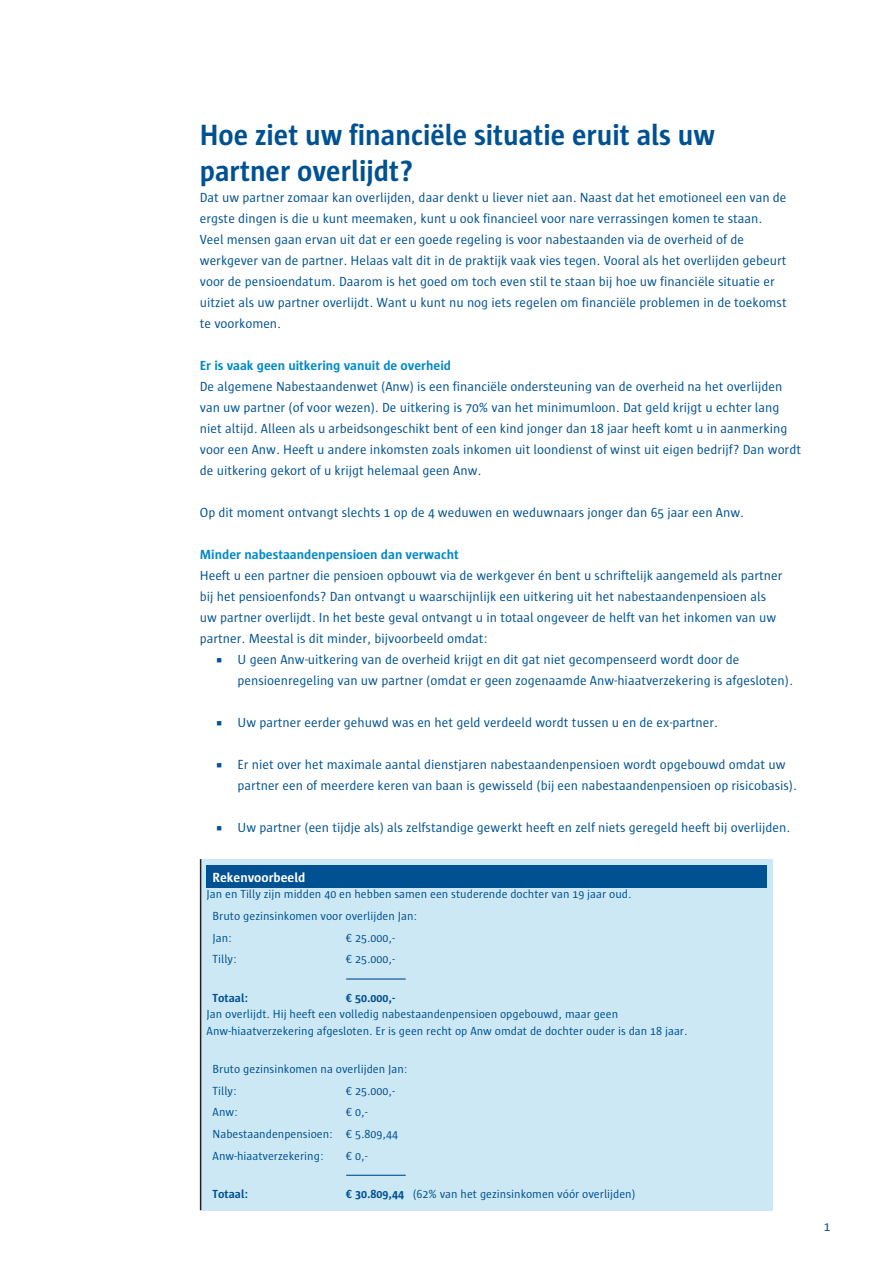
<style>
.page{position:relative;width:893px;height:1263px;background:#fff}
.page>*{position:absolute;margin:0;border:0;box-sizing:border-box;transform-origin:0 0}
.t1{font:700 30px/36px "Sun";color:#005191;scale:.95 1}
.t2{font:13.5px/21px "Sun";color:#005292}
.t3{font:13.5px "Sun";color:#005191}
.t4{font:700 13.5px "Sun";color:#008aca}
.t5{font:700 13.5px "Sun";color:#fff}
.t6{font:12px "Sun";color:#005191}
.t7{font:700 12px "Sun";color:#005191}
.s1{font-weight:700}
</style>
<div class="page">
<div style="left:201px;top:859px;width:572px;height:351px;background:#cce8f4"></div>
<hr style="left:200px;top:859px;width:1px;height:351px;background:#231f20">
<div style="left:207px;top:865px;width:560px;height:23px;background:#005191"></div>
<hr style="left:346px;top:978px;width:60px;height:1px;background:#005292">
<hr style="left:346px;top:1175px;width:60px;height:1px;background:#005292">
<p class="t1" style="left:200px;top:117px;width:544px">Hoe ziet uw financiële situatie eruit als uw partner overlijdt?</p>
<p class="t2" style="left:200px;top:187px;width:588px">Dat uw partner zomaar kan overlijden, daar denkt u liever niet aan. Naast dat het emotioneel een van de ergste dingen is die u kunt meemaken, kunt u ook financieel voor nare verrassingen komen te staan.</p>
<p class="t2" style="left:200px;top:229px;width:588px">Veel mensen gaan ervan uit dat er een goede regeling is voor nabestaanden via de overheid of de werkgever van de partner. Helaas valt dit in de praktijk vaak vies tegen. Vooral als het overlijden gebeurt voor de pensioendatum. Daarom is het goed om toch even stil te staan bij hoe uw financiële situatie er uitziet als uw partner overlijdt. Want u kunt nu nog iets regelen om financiële problemen in de toekomst</p>
<p class="t2" style="left:200px;top:313px;width:83px">te voorkomen.</p>
<p class="t4" style="left:200px;top:358px;width:253px">Er is vaak geen uitkering vanuit de overheid</p>
<p class="t2" style="left:200px;top:376px;width:603px">De algemene Nabestaandenwet (Anw) is een financiële ondersteuning van de overheid na het overlijden van uw partner (of voor wezen). De uitkering is 70% van het minimumloon. Dat geld krijgt u echter lang niet altijd. Alleen als u arbeidsongeschikt bent of een kind jonger dan 18 jaar heeft komt u in aanmerking voor een Anw. Heeft u andere inkomsten zoals inkomen uit loondienst of winst uit eigen bedrijf? Dan wordt de uitkering gekort of u krijgt helemaal geen Anw.</p>
<p class="t3" style="left:200px;top:505px;width:546px">Op dit moment ontvangt slechts 1 op de 4 weduwen en weduwnaars jonger dan 65 jaar een Anw.</p>
<p class="t4" style="left:200px;top:547px;width:260px">Minder nabestaandenpensioen dan verwacht</p>
<p class="t2" style="left:200px;top:565px;width:584px">Heeft u een partner die pensioen opbouwt via de werkgever én bent u schriftelijk aangemeld als partner bij het pensioenfonds? Dan ontvangt u waarschijnlijk een uitkering uit het nabestaandenpensioen als uw partner overlijdt. In het beste geval ontvangt u in totaal ongeveer de helft van het inkomen van uw partner. Meestal is dit minder, bijvoorbeeld omdat:</p>
<p class="t2" style="left:238px;top:649px;width:557px;text-indent:-21px">■ U geen Anw-uitkering van de overheid krijgt en dit gat niet gecompenseerd wordt door de pensioenregeling van uw partner (omdat er geen zogenaamde Anw-hiaatverzekering is afgesloten).</p>
<p class="t2" style="left:216px;top:712px;width:503px">■ Uw partner eerder gehuwd was en het geld verdeeld wordt tussen u en de ex-partner.</p>
<p class="t2" style="left:238px;top:754px;width:561px;text-indent:-21px">■ Er niet over het maximale aantal dienstjaren nabestaandenpensioen wordt opgebouwd omdat uw partner een of meerdere keren van baan is gewisseld (bij een nabestaandenpensioen op risicobasis).</p>
<p class="t2" style="left:216px;top:817px;width:575px">■ Uw partner (een tijdje als) als zelfstandige gewerkt heeft en zelf niets geregeld heeft bij overlijden.</p>
<p class="t5" style="left:213px;top:870px;width:94px">Rekenvoorbeeld</p>
<p class="t6" style="left:207px;top:888px;width:426px">Jan en Tilly zijn midden 40 en hebben samen een studerende dochter van 19 jaar oud.</p>
<p class="t6" style="left:213px;top:909px;width:206px">Bruto gezinsinkomen voor overlijden Jan:</p>
<p class="t6" style="left:213px;top:931px;width:21px">Jan:</p>
<p class="t6" style="left:346px;top:931px;width:50px">€ 25.000,-</p>
<p class="t6" style="left:213px;top:953px;width:26px">Tilly:</p>
<p class="t6" style="left:346px;top:953px;width:50px">€ 25.000,-</p>
<p class="t7" style="left:213px;top:991px;width:37px">Totaal:</p>
<p class="t7" style="left:346px;top:991px;width:50px">€ 50.000,-</p>
<p class="t6" style="left:207px;top:1008px;width:413px">Jan overlijdt. Hij heeft een volledig nabestaandenpensioen opgebouwd, maar geen</p>
<p class="t6" style="left:207px;top:1024px;width:482px">Anw-hiaatverzekering afgesloten. Er is geen recht op Anw omdat de dochter ouder is dan 18 jaar.</p>
<p class="t6" style="left:213px;top:1062px;width:196px">Bruto gezinsinkomen na overlijden Jan:</p>
<p class="t6" style="left:213px;top:1084px;width:26px">Tilly:</p>
<p class="t6" style="left:346px;top:1084px;width:50px">€ 25.000,-</p>
<p class="t6" style="left:213px;top:1106px;width:27px">Anw:</p>
<p class="t6" style="left:346px;top:1106px;width:23px">€ 0,-</p>
<p class="t6" style="left:213px;top:1127px;width:122px">Nabestaandenpensioen:</p>
<p class="t6" style="left:346px;top:1127px;width:54px">€ 5.809,44</p>
<p class="t6" style="left:213px;top:1149px;width:113px">Anw-hiaatverzekering:</p>
<p class="t6" style="left:346px;top:1149px;width:23px">€ 0,-</p>
<p class="t7" style="left:213px;top:1187px;width:37px">Totaal:</p>
<p class="t6" style="left:346px;top:1188px;width:291px"><span class="s1">€ 30.809,44</span> (62% van het gezinsinkomen vóór overlijden)</p>
<p class="t3" style="left:824px;top:1219px;width:8px">1</p>
</div>
